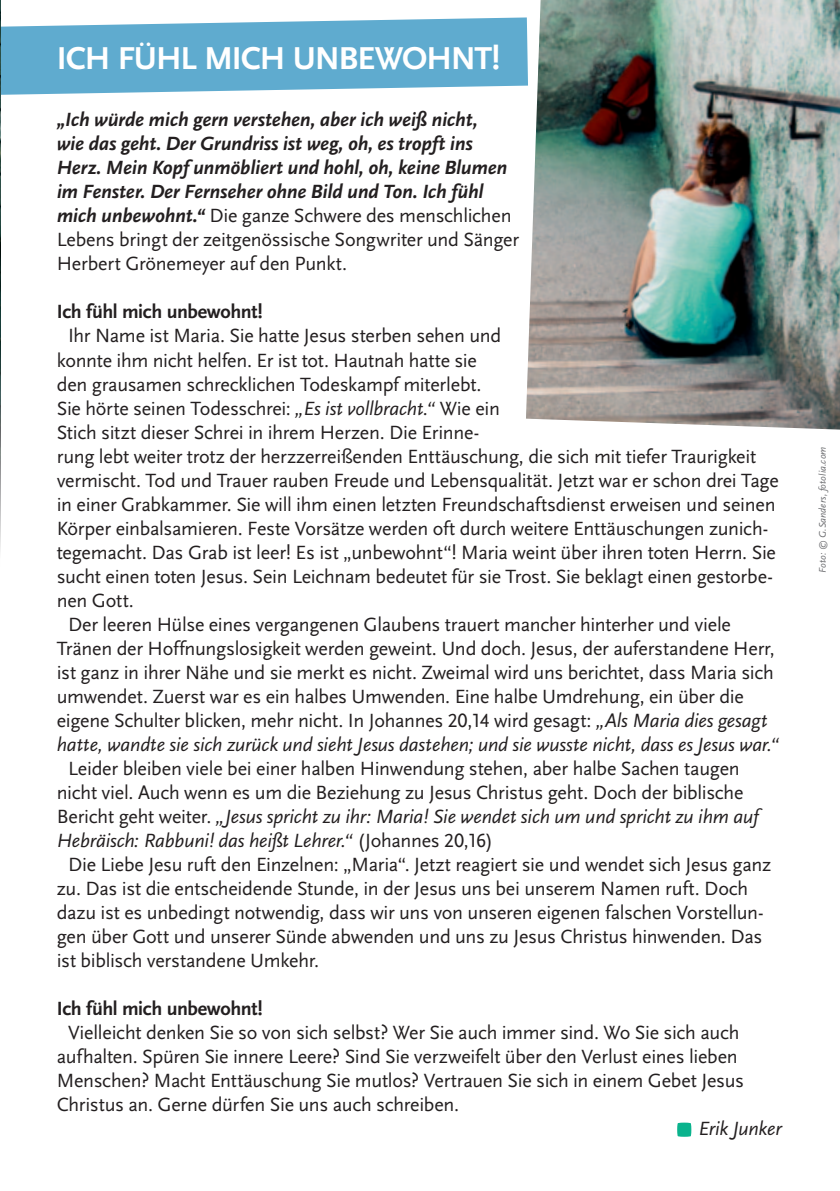
<style>
.page{position:relative;width:840px;height:1191px;background:#fff}
.page>*{position:absolute;margin:0;border:0;box-sizing:border-box;transform-origin:0 0}
.Headline{font:700 33px "Scala Sans LF";letter-spacing:-.035em;color:#fff}
.Fließ_norm{font:20px/24px "Scala Sans LF";letter-spacing:-.015em;color:#231f20}
.Fließ_norm-2{font:italic 700 20px/24px "Scala Sans LF";letter-spacing:-.01em;color:#231f20}
.Fließ_norm-3{font:700 20px "Scala Sans LF";letter-spacing:-.02em;color:#231f20}
.Fließ_norm-4{font:italic 20px "Scala Sans LF";letter-spacing:-.01em;color:#231f20}
.t1{font:italic 10px "Scala Sans LF";letter-spacing:.005em;color:#6c6d70}
.s1{font-weight:400;font-style:normal}
.s2{font-style:italic}
</style>
<div class="page">
<svg style="left:677px;top:1122px;width:14px;height:14px"></svg>
<img style="left:526px;top:0;width:313px;height:429px">
<svg style="left:1px;top:17px;width:526px;height:78px;background:#73b5d5"></svg>
<img style="left:0;top:0;width:1px;height:552px">
<svg style="left:829px;top:20px;width:10px;height:35px"></svg>
<p class="Headline" style="left:57px;top:38px;width:444px">ICH FÜHL MICH UNBEWOHNT!</p>
<p class="Fließ_norm-2" style="left:57px;top:108px;width:463px">„Ich würde mich gern verstehen, aber ich weiß nicht,<br>wie das geht. Der Grundriss ist weg, oh, es tropft ins Herz. Mein Kopf unmöbliert und hohl, oh, keine Blumen im Fenster. Der Fernseher ohne Bild und Ton. Ich fühl mich unbewohnt.“ <span class="s1">Die ganze Schwere des menschlichen Lebens bringt der zeitgenössische Songwriter und Sänger Herbert Grönemeyer auf den Punkt.</span></p>
<p class="Fließ_norm-3" style="left:57px;top:300px;width:207px">Ich fühl mich unbewohnt!</p>
<p class="Fließ_norm" style="left:57px;top:324px;width:723px;text-indent:11px">Ihr Name ist Maria. Sie hatte Jesus sterben sehen und<br>konnte ihm nicht helfen. Er ist tot. Hautnah hatte sie<br>den grausamen schrecklichen Todeskampf miterlebt.<br>Sie hörte seinen Todesschrei: <span class="s2">„Es ist vollbracht.“</span> Wie ein<br>Stich sitzt dieser Schrei in ihrem Herzen. Die Erinne-<br>rung lebt weiter trotz der herzzerreißenden Enttäuschung, die sich mit tiefer Traurigkeit vermischt. Tod und Trauer rauben Freude und Lebensqualität. Jetzt war er schon drei Tage in einer Grabkammer. Sie will ihm einen letzten Freundschaftsdienst erweisen und seinen Körper einbalsamieren. Feste Vorsätze werden oft durch weitere Enttäuschungen zunich&shy;tegemacht. Das Grab ist leer! Es ist „unbewohnt“! Maria weint über ihren toten Herrn. Sie sucht einen toten Jesus. Sein Leichnam bedeutet für sie Trost. Sie beklagt einen gestorbe&shy;nen Gott.</p>
<p class="Fließ_norm" style="left:57px;top:612px;width:723px;text-indent:11px">Der leeren Hülse eines vergangenen Glaubens trauert mancher hinterher und viele Tränen der Hoffnungslosigkeit werden geweint. Und doch. Jesus, der auferstandene Herr, ist ganz in ihrer Nähe und sie merkt es nicht. Zweimal wird uns berichtet, dass Maria sich umwendet. Zuerst war es ein halbes Umwenden. Eine halbe Umdrehung, ein über die eigene Schulter blicken, mehr nicht. In Johannes 20,14 wird gesagt: <span class="s2">„Als Maria dies gesagt hatte, wandte sie sich zurück und sieht Jesus dastehen; und sie wusste nicht, dass es Jesus war.“</span></p>
<p class="Fließ_norm" style="left:57px;top:756px;width:703px;text-indent:11px">Leider bleiben viele bei einer halben Hinwendung stehen, aber halbe Sachen taugen nicht viel. Auch wenn es um die Beziehung zu Jesus Christus geht. Doch der biblische Bericht geht weiter. <span class="s2">„Jesus spricht zu ihr: Maria! Sie wendet sich um und spricht zu ihm auf Hebräisch: Rabbuni! das heißt Lehrer.“</span> (Johannes 20,16)</p>
<p class="Fließ_norm" style="left:57px;top:852px;width:715px;text-indent:11px">Die Liebe Jesu ruft den Einzelnen: „Maria“. Jetzt reagiert sie und wendet sich Jesus ganz zu. Das ist die entscheidende Stunde, in der Jesus uns bei unserem Namen ruft. Doch dazu ist es unbedingt notwendig, dass wir uns von unseren eigenen falschen Vorstellun&shy;gen über Gott und unserer Sünde abwenden und uns zu Jesus Christus hinwenden. Das ist biblisch verstandene Umkehr.</p>
<p class="Fließ_norm-3" style="left:57px;top:996px;width:207px">Ich fühl mich unbewohnt!</p>
<p class="Fließ_norm" style="left:57px;top:1020px;width:688px;text-indent:11px">Vielleicht denken Sie so von sich selbst? Wer Sie auch immer sind. Wo Sie sich auch aufhalten. Spüren Sie innere Leere? Sind Sie verzweifelt über den Verlust eines lieben Menschen? Macht Enttäuschung Sie mutlos? Vertrauen Sie sich in einem Gebet Jesus Christus an. Gerne dürfen Sie uns auch schreiben.</p>
<p class="Fließ_norm-4" style="left:698px;top:1116px;width:85px">Erik Junker</p>
<p class="t1" style="left:816px;top:573px;width:128px;rotate:-90deg">Foto: © G.Sanders, fotolia.com</p>
</div>
